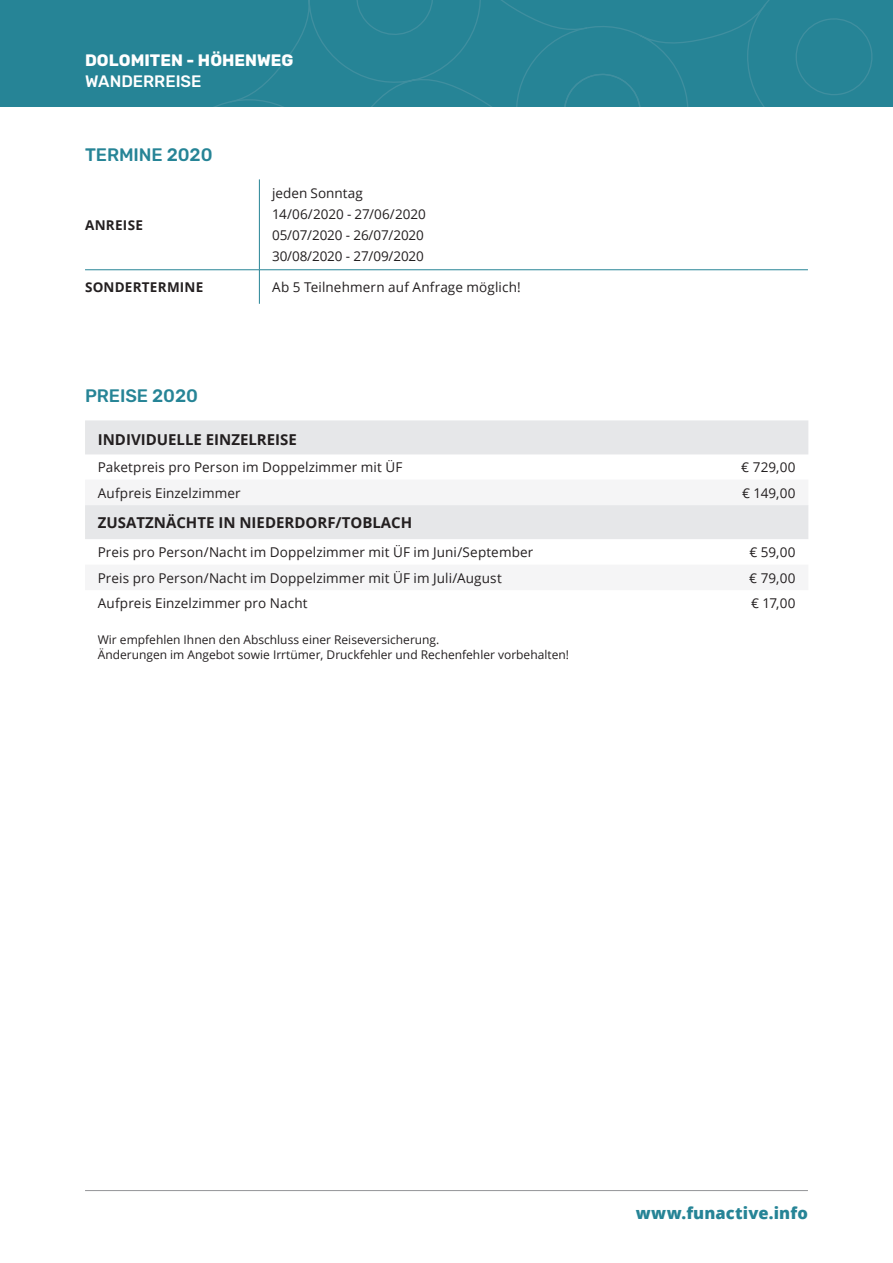
<style>
.page{position:relative;width:893px;height:1263px;background:#fff}
.page>*{position:absolute;margin:0;border:0;box-sizing:border-box;transform-origin:0 0}
.t1{font:500 18px "Rubik";letter-spacing:-.005em;color:#268496}
.t2{font:700 16.5px "Rubik";letter-spacing:.005em;color:#fff}
.t3{font:800 16.5px "Open Sans";letter-spacing:.01em;color:#268496}
.t4{font:500 16.5px "Rubik";color:#fff}
.t5{font:700 15px "Open Sans";color:#231f20}
.t6{font:13.5px "Open Sans";letter-spacing:.01em;color:#231f20}
.t7{font:13.5px/21px "Open Sans";letter-spacing:-.01em;color:#231f20}
.t8{font:700 13.5px "Open Sans";letter-spacing:.02em;color:#231f20}
.t9{font:12px/15px "Open Sans";color:#231f20}
</style>
<div class="page">
<div style="left:0;top:0;width:893px;height:106px;background:#268496"></div>
<svg style="left:216px;top:0;width:657px;height:106px"></svg>
<hr style="left:85px;top:1190px;width:723px;height:1px;background:#939598">
<hr style="left:259px;top:179px;width:1px;height:91px;background:#268496">
<hr style="left:259px;top:270px;width:1px;height:34px;background:#268496">
<hr style="left:85px;top:269px;width:174px;height:1px;background:#268496">
<hr style="left:259px;top:269px;width:549px;height:1px;background:#268496">
<div style="left:85px;top:420px;width:723px;height:35px;background:#e6e7e9"></div>
<div style="left:85px;top:505px;width:723px;height:34px;background:#e6e7e9"></div>
<p class="t2" style="left:85px;top:51px;width:210px">DOLOMITEN - HÖHENWEG</p>
<p class="t4" style="left:85px;top:72px;width:118px">WANDERREISE</p>
<h1 class="t1" style="left:85px;top:144px;width:13px">TER</h1>
<h1 class="t1" style="left:119px;top:144px;width:25px">MINE</h1>
<h1 class="t1" style="left:167px;top:144px;width:47px">2020</h1>
<p class="t8" style="left:85px;top:215px;width:59px">ANREISE</p>
<p class="t7" style="left:272px;top:182px;width:155px">jeden Sonntag<br>14/06/2020 - 27/06/2020<br>05/07/2020 - 26/07/2020<br>30/08/2020 - 27/09/2020</p>
<p class="t8" style="left:85px;top:277px;width:29px">SONDERTER</p>
<p class="t8" style="left:167px;top:277px;width:21px">MINE</p>
<p class="t6" style="left:272px;top:278px;width:250px">Ab 5 Teilnehmern auf Anfrage möglich!</p>
<h1 class="t1" style="left:85px;top:385px;width:23px">PREISE</h1>
<h1 class="t1" style="left:152px;top:385px;width:47px">2020</h1>
<p class="t5" style="left:98px;top:429px;width:201px">INDIVIDUELLE EINZELREISE</p>
<p class="t6" style="left:98px;top:458px;width:306px">Paketpreis pro Person im Doppelzimmer mit ÜF</p>
<p class="t6" style="left:741px;top:458px;width:56px">€ 729,00</p>
<p class="t6" style="left:98px;top:483px;width:144px">Aufpreis Einzelzimmer</p>
<p class="t6" style="left:742px;top:483px;width:55px">€ 149,00</p>
<p class="t5" style="left:98px;top:512px;width:164px">ZUSATZNÄCHTE IN NIEDERD</p>
<p class="t5" style="left:305px;top:512px;width:97px">ORF/TOBLACH</p>
<p class="t6" style="left:98px;top:543px;width:437px">Preis pro Person/Nacht im Doppelzimmer mit ÜF im Juni/September</p>
<p class="t6" style="left:749px;top:543px;width:48px">€ 59,00</p>
<p class="t6" style="left:98px;top:568px;width:406px">Preis pro Person/Nacht im Doppelzimmer mit ÜF im Juli/August</p>
<p class="t6" style="left:749px;top:568px;width:48px">€ 79,00</p>
<p class="t6" style="left:98px;top:594px;width:211px">Aufpreis Einzelzimmer pro Nacht</p>
<p class="t6" style="left:751px;top:594px;width:46px">€ 17,00</p>
<p class="t9" style="left:98px;top:632px;width:473px">Wir empfehlen Ihnen den Abschluss einer Reiseversicherung.<br>Änderungen im Angebot sowie Irrtümer, Druckfehler und Rechenfehler vorbehalten!</p>
<p class="t3" style="left:636px;top:1200px;width:174px">www.funactive.info</p>
</div>
